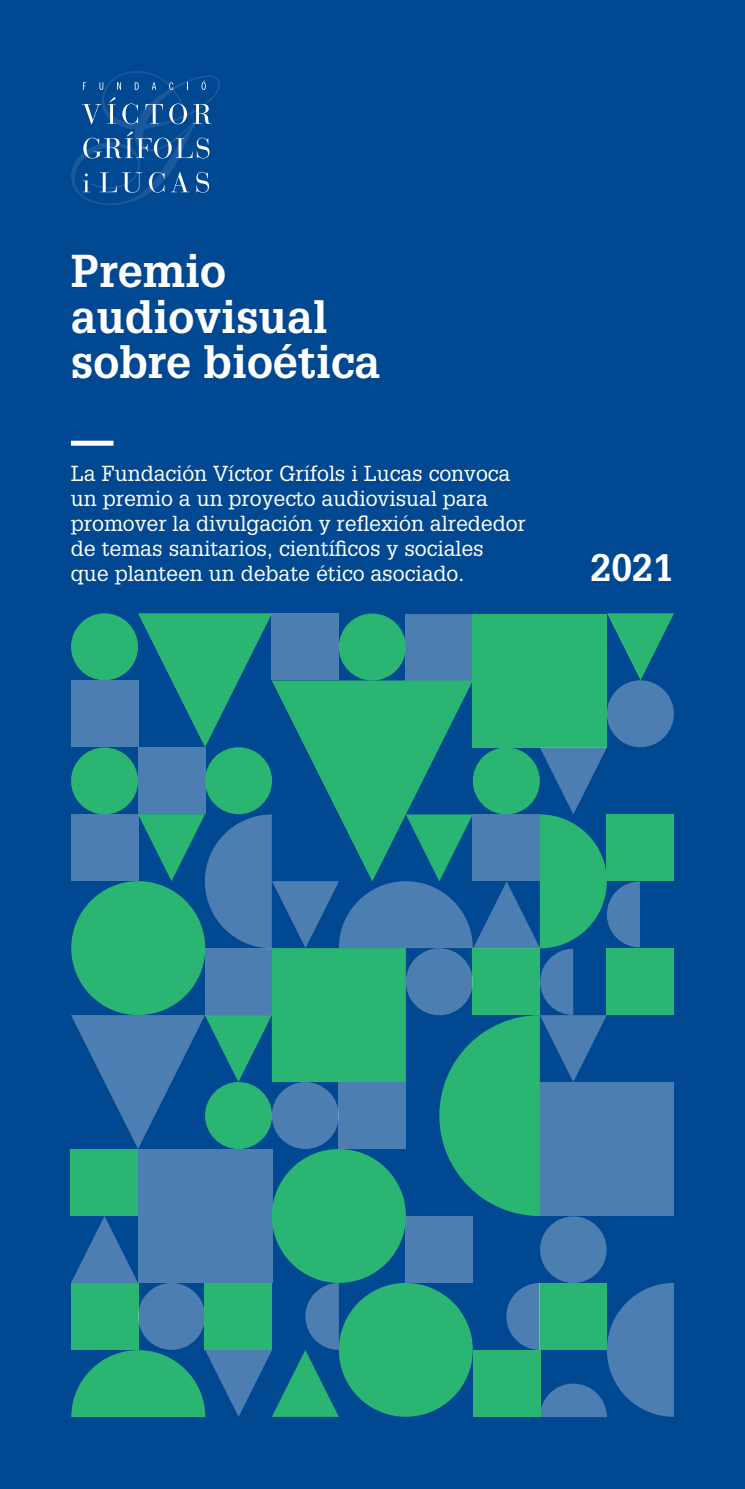
<style>
.page{position:relative;width:745px;height:1489px;background:#fff}
.page>*{position:absolute;margin:0;border:0;box-sizing:border-box;transform-origin:0 0}
.t1{font:700 45px/45px "Glypha LT Std";color:#fff}
.t2{font:700 37.5px "Glypha LT Std";color:#fff}
.t3{font:21.25px/25px "Glypha LT Std";color:#fff}
</style>
<div class="page">
<div style="left:0;top:0;width:744px;height:1488px;background:#014892"></div>
<svg style="left:71px;top:71px;width:149px;height:134px"></svg>
<div style="left:71px;top:440px;width:42px;height:5px;background:#fff"></div>
<svg style="left:71px;top:613px;width:602px;height:803px"></svg>
<div style="left:205px;top:1282px;width:67px;height:67px;background:#2bb572"></div>
<div style="left:473px;top:1349px;width:66px;height:67px;background:#2bb572"></div>
<h1 class="t1" style="left:71px;top:248px;width:311px">Premio audiovisual sobre bioética</h1>
<p class="t3" style="left:71px;top:461px;width:456px">La Fundación Víctor Grífols i Lucas convoca un premio a un proyecto audiovisual para promover la divulgación y reflexión alrededor de temas sanitarios, científicos y sociales que planteen un debate ético asociado.</p>
<h2 class="t2" style="left:590px;top:545px;width:85px">2021</h2>
</div>
